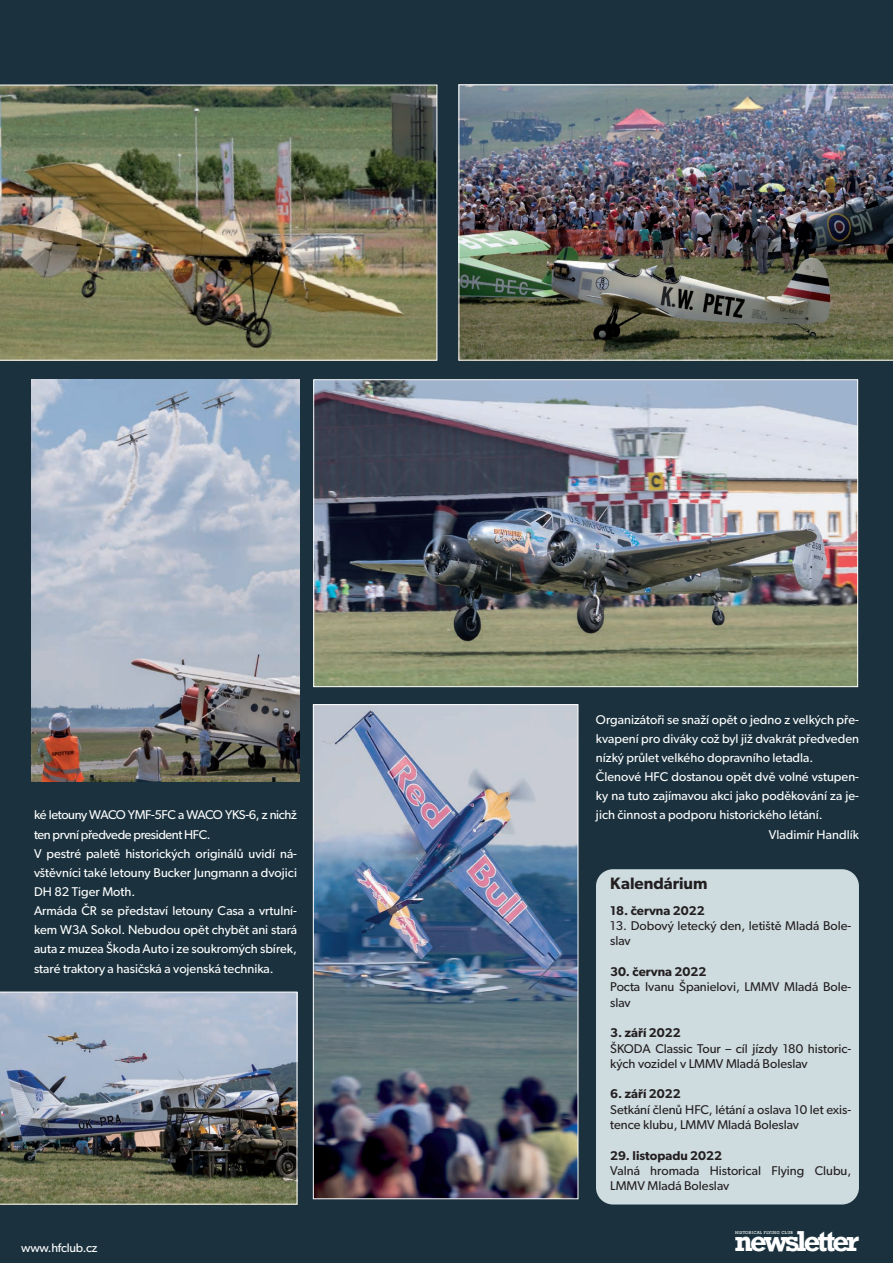
<style>
.page{position:relative;width:893px;height:1263px;background:#1b323e}
.page>*{position:absolute;margin:0;border:0;box-sizing:border-box;transform-origin:0 0}
.t1{font:700 27.15px "Rockwell Nova";letter-spacing:-.1em;color:#fff}
.t2{font:600 16.5px "Gibson";color:#231f20}
.t3{font:12.75px/19.2px "Gibson";color:#fff;text-align:justify}
.t4{font:12.75px/15.3px "Gibson";color:#231f20}
.t5{font:12.75px/19.2px "Gibson";letter-spacing:-.03em;color:#fff}
.t6{font:600 12.75px "Gibson";color:#231f20}
.t7{font:12.45px "Gibson";letter-spacing:-.02em;color:#fff}
.t8{font:4.2px "Rockwell Std";letter-spacing:.06em;color:#fff}
</style>
<div class="page">
<img style="left:0;top:85px;width:437px;height:276px">
<img style="left:459px;top:84px;width:434px;height:277px">
<img style="left:315px;top:381px;width:541px;height:304px">
<div style="left:313px;top:379px;width:545px;height:308px;border:1px solid #fff"></div>
<img style="left:0;top:992px;width:297px;height:212px">
<img style="left:32px;top:379px;width:267px;height:402px">
<img style="left:315px;top:706px;width:261px;height:491px">
<div style="left:313px;top:704px;width:265px;height:495px;border:1px solid #fff"></div>
<div style="left:596px;top:869px;width:263px;height:335px;background:#cedbdf;border-radius:17px"></div>
<p class="t5" style="left:34px;top:805px;width:264px">ké letouny WACO YMF-5FC a WACO YKS-6, z nichž ten první předvede president HFC.</p>
<p class="t3" style="left:34px;top:843px;width:264px">V pestré paletě historických originálů uvidí ná&shy;vštěvníci také letouny Bucker Jungmann a dvojici DH 82 Tiger Moth.</p>
<p class="t3" style="left:34px;top:901px;width:264px">Armáda ČR se představí letouny Casa a vrtulní&shy;kem W3A Sokol. Nebudou opět chybět ani stará auta z muzea Škoda Auto i ze soukromých sbírek, staré traktory a hasičská a vojenská technika.</p>
<p class="t3" style="left:596px;top:709px;width:264px">Organizátoři se snaží opět o jedno z velkých pře&shy;kvapení pro diváky což byl již dvakrát předveden nízký průlet velkého dopravního letadla.</p>
<p class="t3" style="left:596px;top:767px;width:264px">Členové HFC dostanou opět dvě volné vstupen&shy;ky na tuto zajímavou akci jako poděkování za je&shy;jich činnost a podporu historického létání.</p>
<p class="t3" style="left:769px;top:824px;width:92px">Vladimír Handlík</p>
<p class="t2" style="left:610px;top:873px;width:99px">Kalendárium</p>
<p class="t6" style="left:610px;top:903px;width:96px">18. června 2022</p>
<p class="t4" style="left:610px;top:918px;width:243px">13. Dobový letecký den, letiště Mladá Bole&shy;slav</p>
<p class="t6" style="left:610px;top:964px;width:98px">30. června 2022</p>
<p class="t4" style="left:610px;top:979px;width:243px">Pocta Ivanu Španielovi, LMMV Mladá Bole&shy;slav</p>
<p class="t6" style="left:610px;top:1025px;width:72px">3. září 2022</p>
<p class="t4" style="left:610px;top:1040px;width:243px">ŠKODA Classic Tour – cíl jízdy 180 historic&shy;kých vozidel v LMMV Mladá Boleslav</p>
<p class="t6" style="left:610px;top:1086px;width:72px">6. září 2022</p>
<p class="t4" style="left:610px;top:1101px;width:243px">Setkání členů HFC, létání a oslava 10 let exis&shy;tence klubu, LMMV Mladá Boleslav</p>
<p class="t6" style="left:610px;top:1147px;width:113px">29. listopadu 2022</p>
<p class="t4" style="left:610px;top:1163px;width:243px">Valná hromada Historical Flying Clubu,<br>LMMV Mladá Boleslav</p>
<p class="t7" style="left:21px;top:1240px;width:78px">www.hfclub.cz</p>
<p class="t1" style="left:734px;top:1223px;width:126px">newsletter</p>
<p class="t8" style="left:735px;top:1230px;width:59px">HISTORICAL FLYING CLUB</p>
</div>
